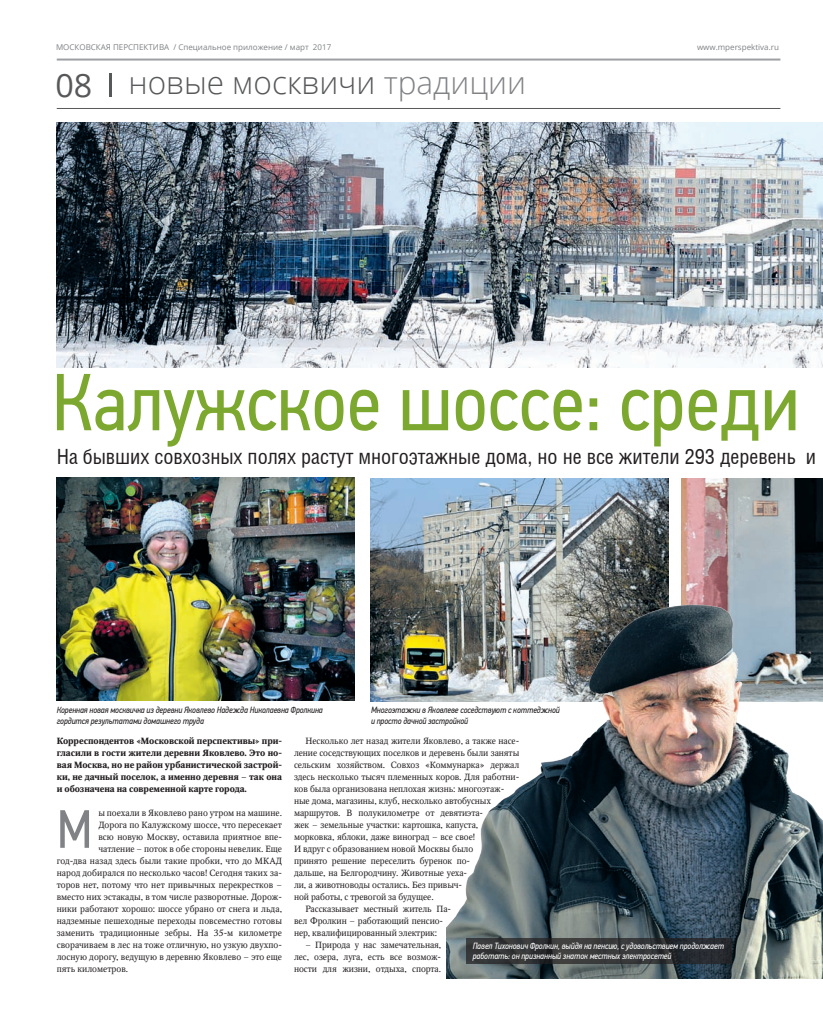
<style>
.page{position:relative;width:823px;height:1021px;background:#fff}
.page>*{position:absolute;margin:0;border:0;box-sizing:border-box;transform-origin:0 0}
.t1{font:81px "PF Din Text Cond Pro";color:#7ca830}
.t2{font:54px "PF Din Text Cond Pro";color:#808285}
.t3{font:32.2px "Open Sans";color:#57585a}
.t4{font:300 31.5px "Open Sans";color:#57585a}
.t5{font:21px "Helios Cond";color:#231f20}
.t6{font:9px/12px "Octava C";letter-spacing:-.01em;color:#231f20;text-align:justify}
.t7{font:700 9px/12px "Octava C";letter-spacing:-.01em;color:#231f20;text-align:justify}
.t8{font:italic 9px/10.8px "PF Din Text Cond Pro";letter-spacing:-.01em;color:#231f20}
.t9{font:italic 9px/10.8px "PF Din Text Cond Pro";letter-spacing:-.01em;color:#fff}
.t10{font:8px "Open Sans";color:#808285}
.s1{color:#808285}
</style>
<div class="page">
<hr style="left:57px;top:59px;width:723px;height:2px;background:#9d9fa2">
<hr style="left:109px;top:73px;width:3px;height:24px;background:#57585a">
<hr style="left:57px;top:108px;width:723px;height:1px;background:#57585a">
<img style="left:57px;top:122px;width:765px;height:246px">
<img style="left:681px;top:478px;width:141px;height:120px">
<img style="left:370px;top:478px;width:298px;height:223px">
<img style="left:446px;top:598px;width:376px;height:380px">
<img style="left:56px;top:478px;width:298px;height:222px">
<svg style="left:466px;top:937px;width:265px;height:26px;background:#333537"></svg>
<p class="t10" style="left:56px;top:41px;width:276px">МОСКОВСКАЯ ПЕРСПЕКТИВА / Специальное приложение / март 2017</p>
<p class="t10" style="left:696px;top:41px;width:83px">www.mperspektiva.ru</p>
<h3 class="t3" style="left:55px;top:63px;width:38px">08</h3>
<h3 class="t4" style="left:128px;top:61px;width:399px">новые москвичи <span class="s1">традиции</span></h3>
<h1 class="t1" style="left:52px;top:354px;width:749px">Калужское шоссе: среди</h1>
<h3 class="t5" style="left:57px;top:445px;width:760px">На бывших совхозных полях растут многоэтажные дома, но не все жители 293 деревень и</h3>
<p class="t8" style="left:57px;top:704px;width:267px">Коренная новая москвичка из деревни Яковлево Надежда Николаевна Фролкина гордится результатами домашнего труда</p>
<p class="t8" style="left:371px;top:704px;width:190px">Многоэтажки в Яковлеве соседствуют с коттеджной и просто дачной застройкой</p>
<p class="t7" style="left:57px;top:735px;width:227px">Корреспондентов «Московской перспективы» при&shy;гласили в гости жители деревни Яковлево. Это но&shy;вая Москва, но не район урбанистической застрой&shy;ки, не дачный поселок, а именно деревня – так она и обозначена на современной карте города.</p>
<p class="t6" style="left:98px;top:807px;width:185px">ы поехали в Яковлево рано утром на машине.</p>
<p class="t6" style="left:98px;top:819px;width:185px">Дорога по Калужскому шоссе, что пересекает</p>
<p class="t6" style="left:98px;top:831px;width:185px">всю новую Москву, оставила приятное впе-</p>
<p class="t6" style="left:98px;top:843px;width:185px">чатление – поток в обе стороны невелик. Еще</p>
<p class="t6" style="left:57px;top:855px;width:227px">год-два назад здесь были такие пробки, что до МКАД</p>
<p class="t6" style="left:57px;top:867px;width:226px">народ добирался по несколько часов! Сегодня таких за-</p>
<p class="t6" style="left:57px;top:879px;width:227px">торов нет, потому что нет привычных перекрестков –</p>
<p class="t6" style="left:57px;top:891px;width:227px">вместо них эстакады, в том числе разворотные. Дорож-</p>
<p class="t6" style="left:57px;top:903px;width:227px">ники работают хорошо: шоссе убрано от снега и льда,</p>
<p class="t6" style="left:57px;top:915px;width:227px">надземные пешеходные переходы повсеместно готовы</p>
<p class="t6" style="left:57px;top:927px;width:227px">заменить традиционные зебры. На 35-м километре</p>
<p class="t6" style="left:57px;top:939px;width:227px">сворачиваем в лес на тоже отличную, но узкую двухпо-</p>
<p class="t6" style="left:57px;top:951px;width:227px">лосную дорогу, ведущую в деревню Яковлево – это еще</p>
<p class="t6" style="left:57px;top:963px;width:73px">пять километров.</p>
<h2 class="t2" style="left:57px;top:797px;width:37px">М</h2>
<p class="t6" style="left:305px;top:735px;width:215px">Несколько лет назад жители Яковлево, а также насе-</p>
<p class="t6" style="left:294px;top:747px;width:226px">ление соседствующих поселков и деревень были заняты</p>
<p class="t6" style="left:294px;top:759px;width:226px">сельским хозяйством. Совхоз «Коммунарка» держал</p>
<p class="t6" style="left:294px;top:771px;width:226px">здесь несколько тысяч племенных коров. Для работни-</p>
<p class="t6" style="left:294px;top:783px;width:211px">ков была организована неплохая жизнь: многоэтаж-</p>
<p class="t6" style="left:294px;top:795px;width:198px">ные дома, магазины, клуб, несколько автобусных</p>
<p class="t6" style="left:294px;top:807px;width:190px">маршрутов. В полукилометре от девятиэта-</p>
<p class="t6" style="left:294px;top:819px;width:185px">жек – земельные участки: картошка, капуста,</p>
<p class="t6" style="left:294px;top:831px;width:182px">морковка, яблоки, даже виноград – все свое!</p>
<p class="t6" style="left:294px;top:843px;width:180px">И вдруг с образованием новой Москвы было</p>
<p class="t6" style="left:294px;top:855px;width:177px">принято решение переселить буренок по-</p>
<p class="t6" style="left:294px;top:867px;width:174px">дальше, на Белгородчину. Животные уеха-</p>
<p class="t6" style="left:294px;top:879px;width:169px">ли, а животноводы остались. Без привыч-</p>
<p class="t6" style="left:294px;top:891px;width:141px">ной работы, с тревогой за будущее.</p>
<p class="t6" style="left:305px;top:903px;width:147px">Рассказывает местный житель Па-</p>
<p class="t6" style="left:294px;top:915px;width:150px">вел Фролкин – работающий пенсио-</p>
<p class="t6" style="left:294px;top:927px;width:145px">нер, квалифицированный электрик:</p>
<p class="t6" style="left:294px;top:939px;width:148px;text-indent:11px">– Природа у нас замечательная, лес, озера, луга, есть все возмож&shy;ности для жизни, отдыха, спорта.</p>
<p class="t9" style="left:472px;top:940px;width:253px">Павел Тихонович Фролкин, выйдя на пенсию, с удовольствием продолжает работать: он признанный знаток местных электросетей</p>
</div>
